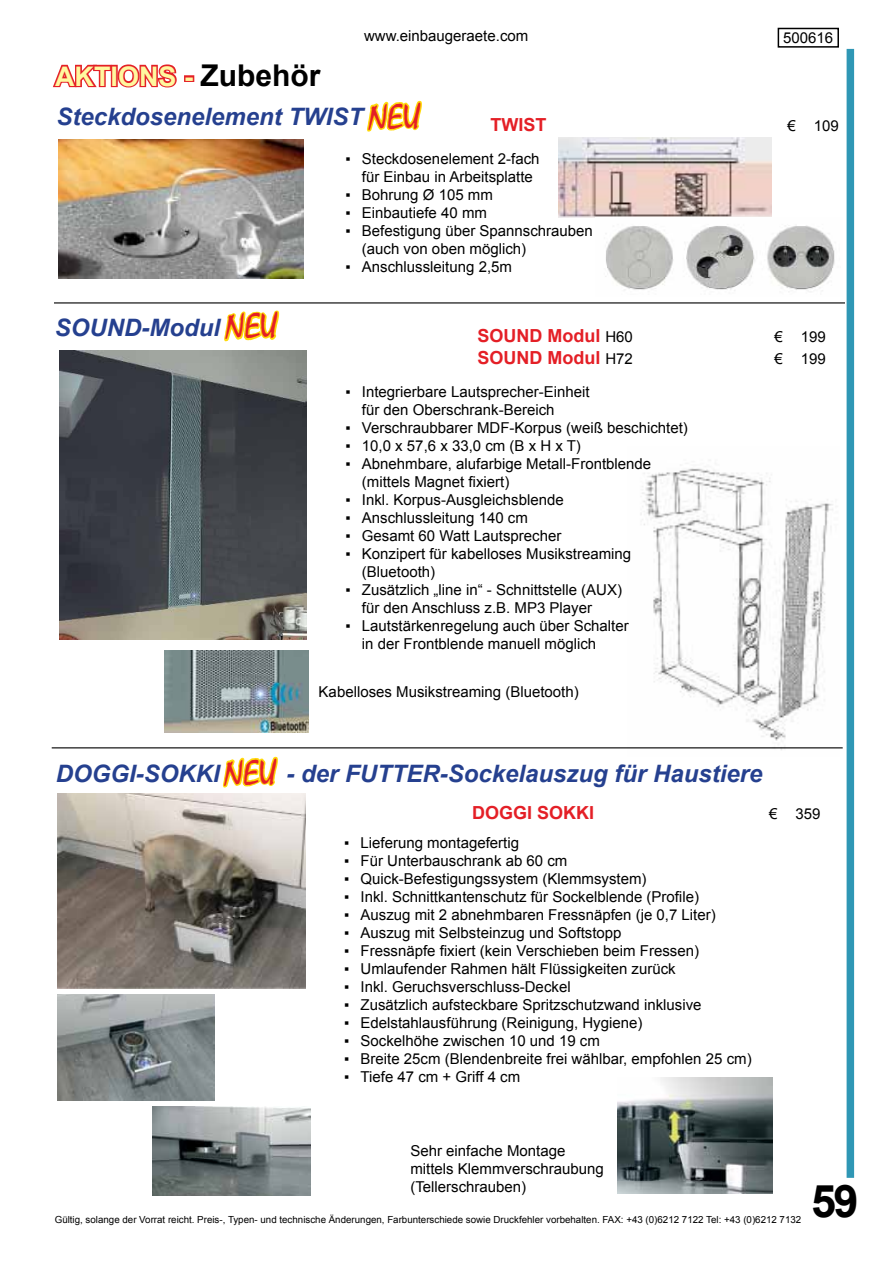
<style>
.page{position:relative;width:893px;height:1263px;background:#fff}
.page>*{position:absolute;margin:0;border:0;box-sizing:border-box;transform-origin:0 0}
.t1{font:700 45px "Arial";color:#000}
.t2{font:36px "Mistral";color:#e41f26}
.t3{font:700 27px "Arial";color:#fff89f}
.t4{font:italic 700 24px "Arial";color:#25408f}
.t5{font:700 18px "Arial";color:#e41f26}
.t6{font:15px/18px "Arial";color:#000}
.t7{font:9.75px "Arial";color:#000}
.s1{font-size:30px;color:#000}
.s2{font-family:"Mistral";font-weight:400;font-style:normal;font-size:36px;color:#e41f26}
.s3{font-weight:400;font-size:15px;color:#000}
</style>
<div class="page">
<div style="left:778px;top:28px;width:61px;height:20px;border:2px solid #000"></div>
<div style="left:847px;top:49px;width:7px;height:1129px;background:#2f97b5"></div>
<img style="left:628px;top:468px;width:212px;height:282px">
<svg style="left:53px;top:64px;width:124px;height:24px"></svg>
<div style="left:184px;top:75px;width:10px;height:7px;border:3px solid #e41f26"></div>
<img style="left:165px;top:651px;width:143px;height:81px">
<hr style="left:52px;top:747px;width:791px;height:1px;background:#000">
<img style="left:57px;top:794px;width:248px;height:194px">
<img style="left:57px;top:994px;width:157px;height:107px">
<img style="left:60px;top:351px;width:246px;height:289px">
<svg style="left:223px;top:303px;width:58px;height:39px"></svg>
<img style="left:221px;top:700px;width:59px;height:94px">
<img style="left:152px;top:1106px;width:159px;height:90px">
<img style="left:617px;top:1078px;width:155px;height:116px">
<svg style="left:367px;top:100px;width:55px;height:32px"></svg>
<img style="left:58px;top:139px;width:245px;height:140px">
<img style="left:558px;top:137px;width:213px;height:81px">
<img style="left:605px;top:225px;width:230px;height:66px">
<hr style="left:54px;top:302px;width:791px;height:1px;background:#000">
<h3 class="t3" style="left:55px;top:58px;width:267px">AKTIONS - <span class="s1">Zubehör</span></h3>
<p class="t6" style="left:364px;top:27px;width:166px">www.einbaugeraete.com</p>
<p class="t6" style="left:783px;top:29px;width:52px">500616</p>
<h3 class="t4" style="left:56px;top:100px;width:366px">Steckdosenelement TWIST <span class="s2">NEU</span></h3>
<p class="t5" style="left:491px;top:113px;width:57px">TWIST</p>
<p class="t6" style="left:788px;top:117px;width:53px">€ 109</p>
<p class="t6" style="left:362px;top:150px;width:179px;text-indent:-16px">▪ Steckdosenelement 2-fach für Einbau in Arbeitsplatte</p>
<p class="t6" style="left:345px;top:186px;width:149px">▪ Bohrung Ø 105 mm</p>
<p class="t6" style="left:345px;top:204px;width:143px">▪ Einbautiefe 40 mm</p>
<p class="t6" style="left:362px;top:222px;width:232px;text-indent:-16px">▪ Befestigung über Spannschrauben (auch von oben möglich)</p>
<p class="t6" style="left:345px;top:258px;width:168px">▪ Anschlussleitung 2,5m</p>
<h2 class="t2" style="left:226px;top:305px;width:54px">NEU</h2>
<h3 class="t4" style="left:55px;top:311px;width:167px">SOUND-Modul</h3>
<p class="t5" style="left:477px;top:324px;width:157px">SOUND Modul <span class="s3">H60</span></p>
<p class="t6" style="left:774px;top:328px;width:53px">€ 199</p>
<p class="t5" style="left:477px;top:345px;width:157px">SOUND Modul <span class="s3">H72</span></p>
<p class="t6" style="left:774px;top:349px;width:53px">€ 199</p>
<p class="t6" style="left:362px;top:383px;width:229px;text-indent:-16px">▪ Integrierbare Lautsprecher-Einheit für den Oberschrank-Bereich</p>
<p class="t6" style="left:345px;top:419px;width:344px">▪ Verschraubbarer MDF-Korpus (weiß beschichtet)</p>
<p class="t6" style="left:345px;top:437px;width:237px">▪ 10,0 x 57,6 x 33,0 cm (B x H x T)</p>
<p class="t6" style="left:362px;top:455px;width:291px;text-indent:-16px">▪ Abnehmbare, alufarbige Metall-Frontblende (mittels Magnet fixiert)</p>
<p class="t6" style="left:345px;top:491px;width:220px">▪ Inkl. Korpus-Ausgleichsblende</p>
<p class="t6" style="left:345px;top:509px;width:184px">▪ Anschlussleitung 140 cm</p>
<p class="t6" style="left:345px;top:527px;width:218px">▪ Gesamt 60 Watt Lautsprecher</p>
<p class="t6" style="left:362px;top:545px;width:271px;text-indent:-16px">▪ Konzipert für kabelloses Musikstreaming (Bluetooth)</p>
<p class="t6" style="left:362px;top:581px;width:262px;text-indent:-16px">▪ Zusätzlich „line in“ - Schnittstelle (AUX) für den Anschluss z.B. MP3 Player</p>
<p class="t6" style="left:362px;top:617px;width:268px;text-indent:-16px">▪ Lautstärkenregelung auch über Schalter in der Frontblende manuell möglich</p>
<p class="t6" style="left:319px;top:683px;width:262px">Kabelloses Musikstreaming (Bluetooth)</p>
<h2 class="t2" style="left:224px;top:751px;width:54px">NEU</h2>
<h3 class="t4" style="left:56px;top:757px;width:166px">DOGGI-SOKKI</h3>
<h3 class="t4" style="left:286px;top:757px;width:478px">- der FUTTER-Sockelauszug für Haustiere</h3>
<p class="t5" style="left:472px;top:801px;width:124px">DOGGI SOKKI</p>
<p class="t6" style="left:769px;top:805px;width:53px">€ 359</p>
<p class="t6" style="left:344px;top:833px;width:176px">▪ Lieferung montagefertig</p>
<p class="t6" style="left:344px;top:851px;width:225px">▪ Für Unterbauschrank ab 60 cm</p>
<p class="t6" style="left:344px;top:869px;width:304px">▪ Quick-Befestigungssystem (Klemmsystem)</p>
<p class="t6" style="left:344px;top:887px;width:356px">▪ Inkl. Schnittkantenschutz für Sockelblende (Profile)</p>
<p class="t6" style="left:344px;top:905px;width:373px">▪ Auszug mit 2 abnehmbaren Fressnäpfen (je 0,7 Liter)</p>
<p class="t6" style="left:344px;top:923px;width:279px">▪ Auszug mit Selbsteinzug und Softstopp</p>
<p class="t6" style="left:344px;top:941px;width:356px">▪ Fressnäpfe fixiert (kein Verschieben beim Fressen)</p>
<p class="t6" style="left:344px;top:959px;width:333px">▪ Umlaufender Rahmen hält Flüssigkeiten zurück</p>
<p class="t6" style="left:344px;top:977px;width:228px">▪ Inkl. Geruchsverschluss-Deckel</p>
<p class="t6" style="left:344px;top:995px;width:359px">▪ Zusätzlich aufsteckbare Spritzschutzwand inklusive</p>
<p class="t6" style="left:344px;top:1013px;width:300px">▪ Edelstahlausführung (Reinigung, Hygiene)</p>
<p class="t6" style="left:344px;top:1031px;width:257px">▪ Sockelhöhe zwischen 10 und 19 cm</p>
<p class="t6" style="left:344px;top:1049px;width:409px">▪ Breite 25cm (Blendenbreite frei wählbar, empfohlen 25 cm)</p>
<p class="t6" style="left:344px;top:1067px;width:178px">▪ Tiefe 47 cm + Griff 4 cm</p>
<p class="t6" style="left:410px;top:1142px;width:195px">Sehr einfache Montage mittels Klemmverschraubung (Tellerschrauben)</p>
<p class="t7" style="left:55px;top:1213px;width:748px">Gültig, solange der Vorrat reicht. Preis-, Typen- und technische Änderungen, Farbunterschiede sowie Druckfehler vorbehalten. FAX: +43 (0)6212 7122 Tel: +43 (0)6212 7132</p>
<h1 class="t1" style="left:811px;top:1171px;width:49px">59</h1>
</div>
